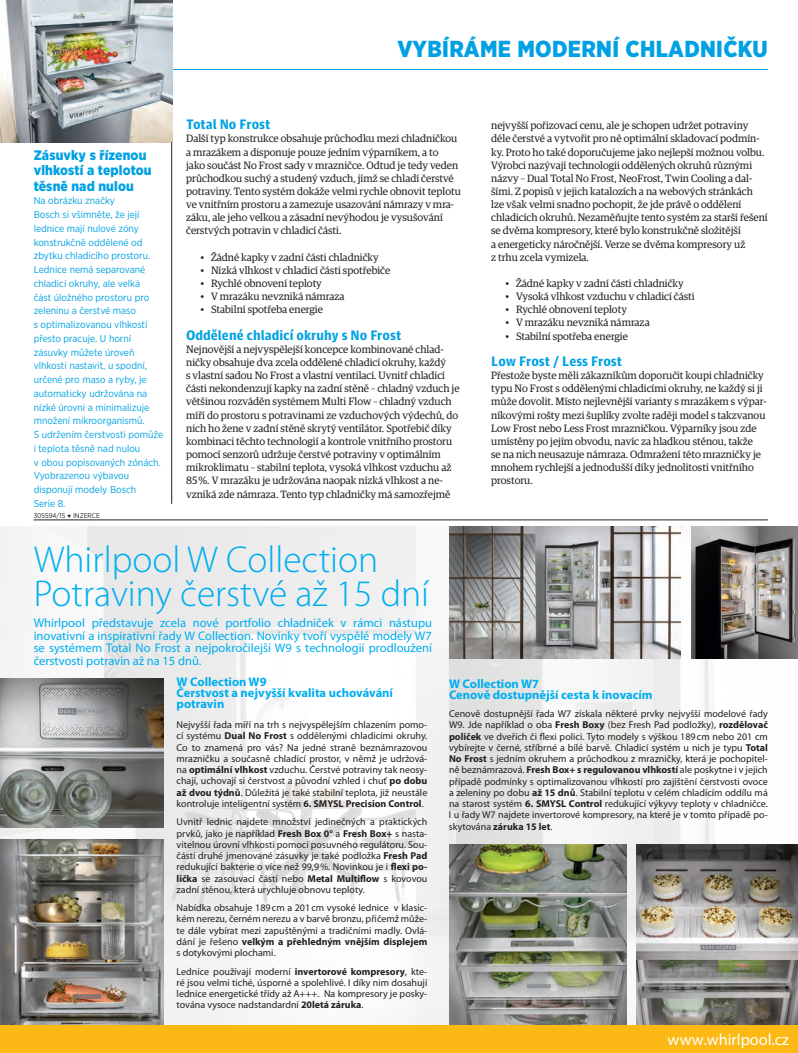
<style>
.page{position:relative;width:798px;height:1053px;background:#fff}
.page>*{position:absolute;margin:0;border:0;box-sizing:border-box;transform-origin:0 0}
.t1{font:300 37.5px/33.8px "Myriad Pro";color:#00aeef}
.t2{font:900 23.12px "Gotham Narrow";letter-spacing:.015em;color:#00a1e3}
.t3{font:16.25px "Myriad Pro";color:#fff}
.t4{font:900 13.75px "Guardian Agate Sans 4";color:#00a1e3}
.t5{font:900 13.75px/15px "Gotham Narrow";letter-spacing:.01em;color:#00a1e3}
.t6{font:12.5px/12.5px "Myriad Pro";color:#00aeef;text-align:justify}
.t7{font:700 12.5px/11.2px "Myriad Pro";color:#00aeef}
.t8{font:10.62px/13.1px "Guardian Egyp";color:#231f20}
.t9{font:10px/11.2px "Myriad Pro";color:#231f20;text-align:justify}
.t10{font:10px/13.8px "Gotham Narrow";color:#00a1e3}
.t11{font:6.88px "Gotham Narrow";color:#231f20}
.s1{font-weight:700}
</style>
<div class="page">
<hr style="left:0;top:69px;width:767px;height:1px;background:#00a1e3">
<img style="left:0;top:526px;width:797px;height:499px">
<img style="left:636px;top:844px;width:161px;height:181px">
<img style="left:449px;top:844px;width:177px;height:181px">
<img style="left:0;top:678px;width:163px;height:149px">
<hr style="left:34px;top:519px;width:733px;height:1px;background:#231f20">
<img style="left:0;top:0;width:172px;height:142px">
<img style="left:449px;top:526px;width:231px;height:132px">
<img style="left:691px;top:526px;width:106px;height:132px">
<img style="left:0;top:839px;width:163px;height:186px">
<div style="left:0;top:1025px;width:797px;height:27px;background:#fcb814"></div>
<hr style="left:171px;top:142px;width:1px;height:362px;background:#231f20">
<h2 class="t2" style="left:397px;top:34px;width:371px">VYBÍRÁME MODERNÍ CHLADNIČKU</h2>
<p class="t4" style="left:186px;top:115px;width:86px">Total No Frost</p>
<p class="t8" style="left:186px;top:131px;width:276px">Další typ konstrukce obsahuje průchodku mezi chladničkou a mrazákem a disponuje pouze jedním výparníkem, a to<br>jako součást No Frost sady v mrazničce. Odtud je tedy veden průchodkou suchý a studený vzduch, jímž se chladí čerstvé potraviny. Tento systém dokáže velmi rychle obnovit teplotu ve vnitřním prostoru a zamezuje usazování námrazy v mra&shy;záku, ale jeho velkou a zásadní nevýhodou je vysušování čerstvých potravin v chladicí části.</p>
<p class="t8" style="left:200px;top:250px;width:180px">• Žádné kapky v zadní části chladničky</p>
<p class="t8" style="left:200px;top:263px;width:191px">• Nízká vlhkost v chladicí části spotřebiče</p>
<p class="t8" style="left:200px;top:276px;width:123px">• Rychlé obnovení teploty</p>
<p class="t8" style="left:200px;top:289px;width:146px">• V mrazáku nevzniká námraza</p>
<p class="t8" style="left:200px;top:302px;width:124px">• Stabilní spotřeba energie</p>
<p class="t4" style="left:186px;top:325px;width:216px">Oddělené chladicí okruhy s No Frost</p>
<p class="t8" style="left:186px;top:342px;width:275px">Nejnovější a nejvyspělejší koncepce kombinované chlad&shy;ničky obsahuje dva zcela oddělené chladicí okruhy, každý<br>s vlastní sadou No Frost a vlastní ventilací. Uvnitř chladicí části nekondenzují kapky na zadní stěně – chladný vzduch je většinou rozváděn systémem Multi Flow – chladný vzduch míří do prostoru s potravinami ze vzduchových výdechů, do nich ho žene v zadní stěně skrytý ventilátor. Spotřebič díky kombinaci těchto technologií a kontrole vnitřního prostoru pomocí senzorů udržuje čerstvé potraviny v optimálním mikroklimatu – stabilní teplota, vysoká vlhkost vzduchu až 85 %. V mrazáku je udržována naopak nízká vlhkost a ne&shy;vzniká zde námraza. Tento typ chladničky má samozřejmě</p>
<p class="t8" style="left:491px;top:118px;width:278px">nejvyšší pořizovací cenu, ale je schopen udržet potraviny déle čerstvé a vytvořit pro ně optimální skladovací podmín&shy;ky. Proto ho také doporučujeme jako nejlepší možnou volbu.<br>Výrobci nazývají technologii oddělených okruhů různými názvy – Dual Total No Frost, NeoFrost, Twin Cooling a dal&shy;šími. Z popisů v jejich katalozích a na webových stránkách lze však velmi snadno pochopit, že jde právě o oddělení chladicích okruhů. Nezaměňujte tento systém za starší řešení se dvěma kompresory, které bylo konstrukčně složitější<br>a energeticky náročnější. Verze se dvěma kompresory už<br>z trhu zcela vymizela.</p>
<p class="t8" style="left:505px;top:276px;width:180px">• Žádné kapky v zadní části chladničky</p>
<p class="t8" style="left:505px;top:289px;width:191px">• Vysoká vlhkost vzduchu v chladicí části</p>
<p class="t8" style="left:505px;top:302px;width:123px">• Rychlé obnovení teploty</p>
<p class="t8" style="left:505px;top:315px;width:146px">• V mrazáku nevzniká námraza</p>
<p class="t8" style="left:505px;top:328px;width:124px">• Stabilní spotřeba energie</p>
<p class="t4" style="left:491px;top:352px;width:132px">Low Frost / Less Frost</p>
<p class="t8" style="left:491px;top:368px;width:277px">Přestože byste měli zákazníkům doporučit koupi chladničky typu No Frost s oddělenými chladicími okruhy, ne každý si ji může dovolit. Místo nejlevnější varianty s mrazákem s výpar&shy;níkovými rošty mezi šuplíky zvolte raději model s takzvanou Low Frost nebo Less Frost mrazničkou. Výparníky jsou zde umístěny po jejím obvodu, navíc za hladkou stěnou, takže<br>se na nich neusazuje námraza. Odmražení této mrazničky je mnohem rychlejší a jednodušší díky jednolitosti vnitřního prostoru.</p>
<p class="t5" style="left:34px;top:148px;width:119px">Zásuvky s řízenou vlhkostí a teplotou těsně nad nulou</p>
<p class="t10" style="left:34px;top:194px;width:131px">Na obrázku značky<br>Bosch si všimněte, že její lednice mají nulové zóny konstrukčně oddělené od zbytku chladicího prostoru.<br>Lednice nemá separované chladicí okruhy, ale velká<br>část úložného prostoru pro zeleninu a čerstvé maso<br>s optimalizovanou vlhkostí přesto pracuje. U horní zásuvky můžete úroveň vlhkosti nastavit, u spodní, určené pro maso a ryby, je automaticky udržována na nízké úrovni a minimalizuje množení mikroorganismů.<br>S udržením čerstvosti pomůže i teplota těsně nad nulou<br>v obou popisovaných zónách.<br>Vyobrazenou výbavou disponují modely Bosch<br>Serie 8.</p>
<h1 class="t1" style="left:34px;top:543px;width:397px">Whirlpool W Collection<br>Potraviny čerstvé až 15 dní</h1>
<p class="t6" style="left:34px;top:616px;width:399px">Whirlpool představuje zcela nové portfolio chladniček v rámci nástupu inovativní a inspirativní řady W Collection. Novinky tvoří vyspělé modely W7 se systémem Total No Frost a nejpokročilejší W9 s technologií prodloužení čerstvosti potravin až na 15 dnů.</p>
<p class="t7" style="left:176px;top:675px;width:218px">W Collection W9<br>Čerstvost a nejvyšší kvalita uchovávání potravin</p>
<p class="t9" style="left:176px;top:719px;width:252px">Nejvyšší řada míří na trh s nejvyspělejším chlazením pomo&shy;cí systému <span class="s1">Dual No Frost</span> s oddělenými chladicími okruhy.<br>Co to znamená pro vás? Na jedné straně beznámrazovou mrazničku a současně chladicí prostor, v němž je udržová&shy;na <span class="s1">optimální vlhkost</span> vzduchu. Čerstvé potraviny tak neosy&shy;chají, uchovají si čerstvost a původní vzhled i chuť <span class="s1">po dobu až dvou týdnů</span>. Důležitá je také stabilní teplota, již neustále kontroluje inteligentní systém <span class="s1">6. SMYSL Precision Control</span>.</p>
<p class="t9" style="left:176px;top:816px;width:252px">Uvnitř lednic najdete množství jedinečných a praktických prvků, jako je například <span class="s1">Fresh Box 0°</span> a <span class="s1">Fresh Box+</span> s nasta&shy;vitelnou úrovní vlhkosti pomocí posuvného regulátoru. Sou&shy;částí druhé jmenované zásuvky je také podložka <span class="s1">Fresh Pad </span>redukující bakterie o více než 99,9%. Novinkou je i <span class="s1">flexi po&shy;lička</span> se zasouvací částí nebo <span class="s1">Metal Multiflow</span> s kovovou zadní stěnou, která urychluje obnovu teploty.</p>
<p class="t9" style="left:176px;top:902px;width:252px">Nabídka obsahuje 189cm a 201cm vysoké lednice v klasic&shy;kém nerezu, černém nerezu a v barvě bronzu, přičemž může&shy;te dále vybírat mezi zapuštěnými a tradičními madly. Ovlá&shy;dání je řešeno <span class="s1">velkým a přehledným vnějším displejem </span>s dotykovými plochami.</p>
<p class="t9" style="left:176px;top:965px;width:252px">Lednice používají moderní <span class="s1">invertorové kompresory</span>, kte&shy;ré jsou velmi tiché, úsporné a spolehlivé. I díky nim dosahují lednice energetické třídy až A+++. Na kompresory je posky&shy;tována vysoce nadstandardní <span class="s1">20letá záruka</span>.</p>
<p class="t11" style="left:34px;top:511px;width:68px">305594/15 ❑ INZERCE</p>
<p class="t7" style="left:449px;top:677px;width:205px">W Collection W7<br>Cenově dostupnější cesta k inovacím</p>
<p class="t9" style="left:449px;top:708px;width:320px">Cenově dostupnější řada W7 získala některé prvky nejvyšší modelové řady W9. Jde například o oba <span class="s1">Fresh Boxy</span> (bez Fresh Pad podložky), <span class="s1">rozdělovač poliček</span> ve dveřích či flexi polici. Tyto modely s výškou 189 cm nebo 201 cm vybírejte v černé, stříbrné a bílé barvě. Chladicí systém u nich je typu <span class="s1">Total No Frost</span> s jedním okruhem a průchodkou z mrazničky, která je pochopitel&shy;ně beznámrazová. <span class="s1">Fresh Box+ s regulovanou vlhkostí</span> ale poskytne i v jejich případě podmínky s optimalizovanou vlhkostí pro zajištění čerstvosti ovoce a zeleniny po dobu <span class="s1">až 15 dnů</span>. Stabilní teplotu v celém chladicím oddílu má na starost systém <span class="s1">6. SMYSL Control</span> redukující výkyvy teploty v chladničce.<br>I u řady W7 najdete invertorové kompresory, na které je v tomto případě po&shy;skytována <span class="s1">záruka 15 let</span>.</p>
<h3 class="t3" style="left:667px;top:1030px;width:123px">www.whirlpool.cz</h3>
</div>
